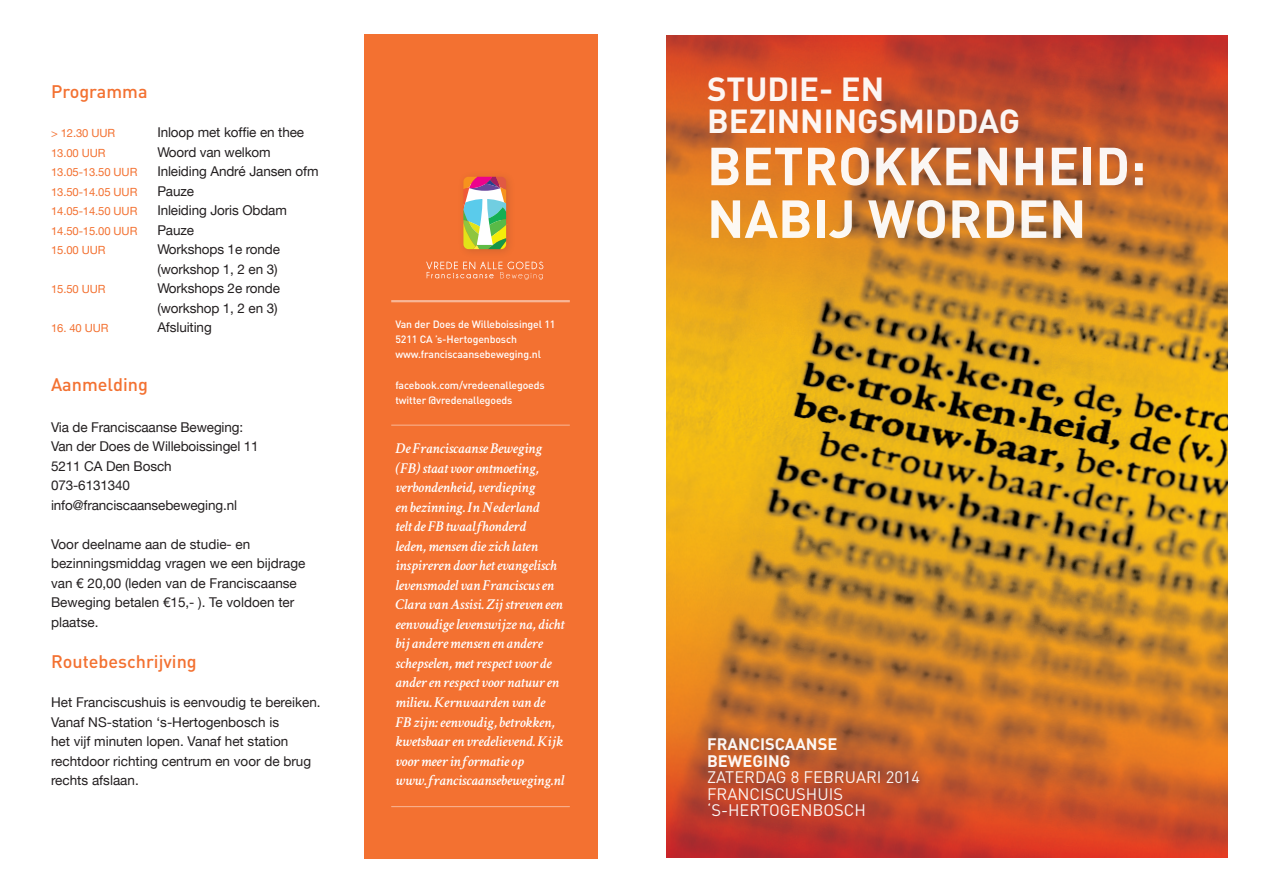
<style>
.page{position:relative;width:1263px;height:893px;background:#fff}
.page>*{position:absolute;margin:0;border:0;box-sizing:border-box;transform-origin:0 0}
.t1{font:700 52.65px/52.7px "DIN";color:#fff}
.t2{font:700 33px/31.7px "DIN";color:#fff}
.t3{font:500 18px "DIN";color:#f37131}
.t4{font:16.5px/16.5px "DIN";color:#fff}
.t5{font:700 16.5px/16.5px "DIN";color:#fff}
.Paragraph_Style_1{font:italic 600 15px/19.5px "Crimson Text";letter-spacing:-.01em;color:#fff}
.Paragraph_Style_1-2{font:13.5px/19.5px "Helvetica Neue LT";color:#231f20}
.Paragraph_Style_1-3{font:11.25px "Helvetica Neue LT";letter-spacing:-.01em;color:#f37131}
.t6{font:500 10.5px "DIN";letter-spacing:-.01em;color:#fff}
</style>
<div class="page">
<img style="left:666px;top:35px;width:562px;height:823px">
<div style="left:364px;top:34px;width:233px;height:825px;background:#f37131"></div>
<hr style="left:391px;top:806px;width:179px;height:1px;background:#fff">
<hr style="left:391px;top:425px;width:179px;height:1px;background:#fff">
<hr style="left:391px;top:300px;width:179px;height:2px;background:#fff">
<svg style="left:426px;top:262px;width:117px;height:18px"></svg>
<div style="left:457px;top:171px;width:60px;height:89px;background:#231f20;opacity:.15"></div>
<svg style="left:463px;top:177px;width:43px;height:72px;background:#aebb93"></svg>
<p class="t3" style="left:51px;top:80px;width:98px">Programma</p>
<p class="Paragraph_Style_1-3" style="left:51px;top:127px;width:66px">&gt; 12.30 UUR</p>
<p class="Paragraph_Style_1-2" style="left:157px;top:123px;width:148px">Inloop met koffie en thee</p>
<p class="Paragraph_Style_1-3" style="left:51px;top:146px;width:56px">13.00 UUR</p>
<p class="Paragraph_Style_1-2" style="left:157px;top:142px;width:115px">Woord van welkom</p>
<p class="Paragraph_Style_1-3" style="left:51px;top:166px;width:88px">13.05-13.50 UUR</p>
<p class="Paragraph_Style_1-2" style="left:157px;top:162px;width:163px">Inleiding André Jansen ofm</p>
<p class="Paragraph_Style_1-3" style="left:51px;top:185px;width:88px">13.50-14.05 UUR</p>
<p class="Paragraph_Style_1-2" style="left:157px;top:181px;width:38px">Pauze</p>
<p class="Paragraph_Style_1-3" style="left:51px;top:205px;width:88px">14.05-14.50 UUR</p>
<p class="Paragraph_Style_1-2" style="left:157px;top:201px;width:131px">Inleiding Joris Obdam</p>
<p class="Paragraph_Style_1-3" style="left:51px;top:224px;width:88px">14.50-15.00 UUR</p>
<p class="Paragraph_Style_1-2" style="left:157px;top:220px;width:38px">Pauze</p>
<p class="Paragraph_Style_1-3" style="left:51px;top:244px;width:56px">15.00 UUR</p>
<p class="Paragraph_Style_1-2" style="left:157px;top:240px;width:124px">Workshops 1e ronde (workshop 1, 2 en 3)</p>
<p class="Paragraph_Style_1-3" style="left:51px;top:283px;width:56px">15.50 UUR</p>
<p class="Paragraph_Style_1-2" style="left:157px;top:279px;width:124px">Workshops 2e ronde (workshop 1, 2 en 3)</p>
<p class="Paragraph_Style_1-3" style="left:51px;top:322px;width:59px">16. 40 UUR</p>
<p class="Paragraph_Style_1-2" style="left:157px;top:318px;width:56px">Afsluiting</p>
<p class="t3" style="left:51px;top:373px;width:98px">Aanmelding</p>
<p class="Paragraph_Style_1-2" style="left:51px;top:417px;width:194px">Via de Franciscaanse Beweging:</p>
<p class="Paragraph_Style_1-2" style="left:51px;top:437px;width:209px">Van der Does de Willeboissingel 11</p>
<p class="Paragraph_Style_1-2" style="left:51px;top:456px;width:122px">5211 CA Den Bosch</p>
<p class="Paragraph_Style_1-2" style="left:51px;top:476px;width:81px">073-6131340</p>
<p class="Paragraph_Style_1-2" style="left:51px;top:495px;width:188px">info@franciscaansebeweging.nl</p>
<p class="Paragraph_Style_1-2" style="left:51px;top:534px;width:256px">Voor deelname aan de studie- en bezinningsmiddag vragen we een bijdrage van € 20,00 (leden van de Franciscaanse<br>Beweging betalen €15,- ). Te voldoen ter plaatse.</p>
<p class="t3" style="left:51px;top:650px;width:147px">Routebeschrijving</p>
<p class="Paragraph_Style_1-2" style="left:51px;top:692px;width:271px">Het Franciscushuis is eenvoudig te bereiken.<br>Vanaf NS-station ‘s-Hertogenbosch is<br>het vijf minuten lopen. Vanaf het station rechtdoor richting centrum en voor de brug rechts afslaan.</p>
<p class="t6" style="left:395px;top:318px;width:161px">Van der Does de Willeboissingel 11</p>
<p class="t6" style="left:395px;top:333px;width:123px">5211 CA ’s-Hertogenbosch</p>
<p class="t6" style="left:395px;top:348px;width:147px">www.franciscaansebeweging.nl</p>
<p class="t6" style="left:395px;top:378px;width:151px">facebook.com/vredeenallegoeds</p>
<p class="t6" style="left:395px;top:393px;width:119px">twitter @vredenallegoeds</p>
<p class="Paragraph_Style_1" style="left:395px;top:438px;width:170px">De Franciscaanse Beweging (FB) staat voor ontmoeting, verbondenheid, verdieping<br>en bezinning. In Nederland<br>telt de FB twaalfhonderd<br>leden, mensen die zich laten inspireren door het evangelisch levensmodel van Franciscus en<br>Clara van Assisi. Zij streven een eenvoudige levenswijze na, dicht bij andere mensen en andere schepselen, met respect voor de ander en respect voor natuur en milieu. Kernwaarden van de<br>FB zijn: eenvoudig, betrokken, kwetsbaar en vredelievend. Kijk voor meer informatie op</p>
<p class="Paragraph_Style_1" style="left:395px;top:769px;width:170px">www.franciscaansebeweging.nl</p>
<h2 class="t2" style="left:707px;top:72px;width:315px">STUDIE- EN<br>BEZINNINGSMIDDAG</h2>
<h1 class="t1" style="left:707px;top:138px;width:441px">BETROKKENHEID:<br>NABIJ WORDEN</h1>
<p class="t5" style="left:707px;top:735px;width:132px">FRANCISCAANSE<br>BEWEGING</p>
<p class="t4" style="left:707px;top:769px;width:215px">ZATERDAG 8 FEBRUARI 2014<br>FRANCISCUSHUIS ‘S-HERTOGENBOSCH</p>
</div>
